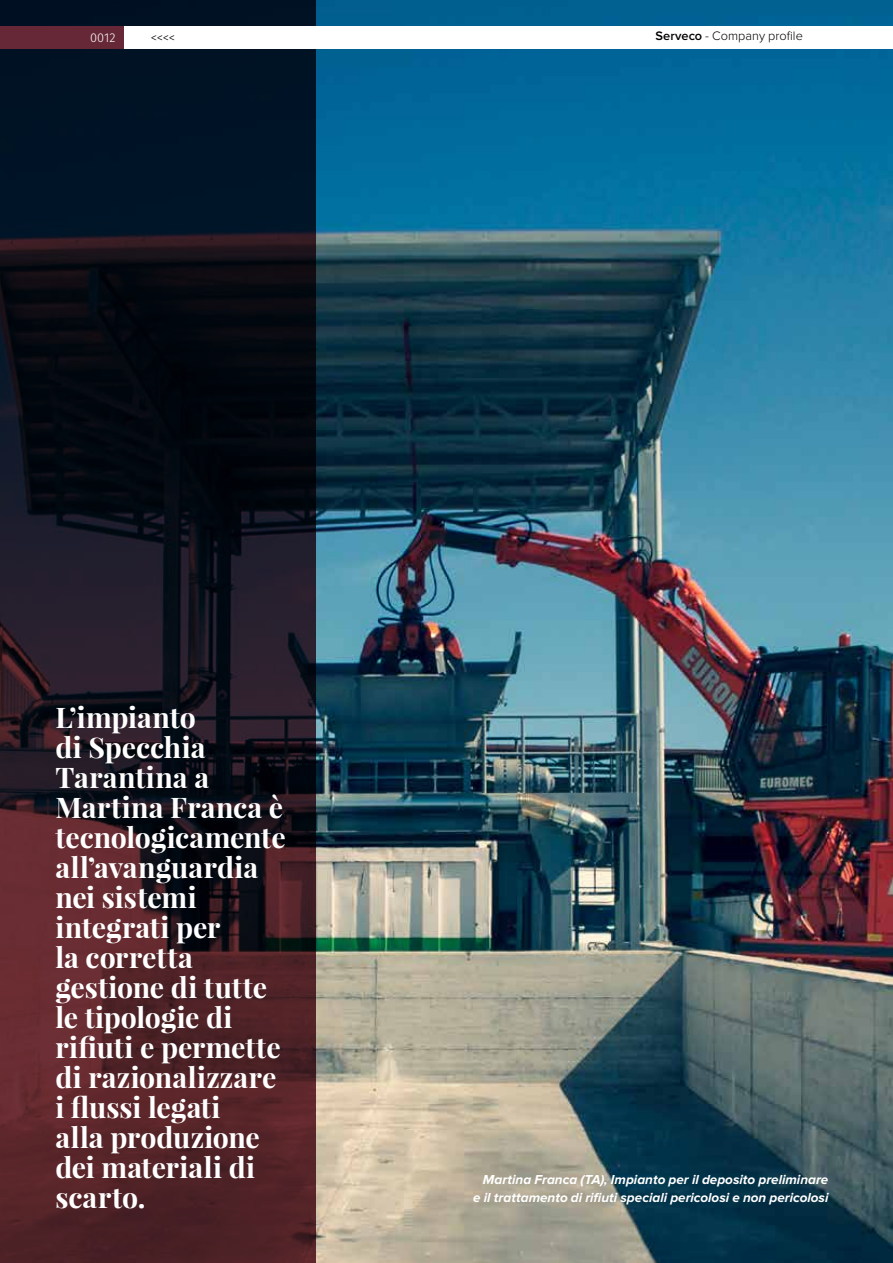
<style>
.page{position:relative;width:893px;height:1263px;background:#fff}
.page>*{position:absolute;margin:0;border:0;box-sizing:border-box;transform-origin:0 0}
.t1{font:700 28.5px/30px "Playfair Display";color:#fff}
.t2{font:italic 700 13.5px/18px "Proxima Nova";color:#fff;text-align:right}
.t3{font:300 12.75px "Proxima Nova";letter-spacing:.005em;color:#000}
.t4{font:300 12.75px "Fira Sans";color:#fff}
.t5{font:300 12.75px "Fira Sans";color:#000}
.s1{font-weight:600}
</style>
<div class="page">
<img style="left:0;top:0;width:893px;height:1263px">
<div style="left:0;top:26px;width:124px;height:23px;background:#662837"></div>
<div style="left:124px;top:26px;width:769px;height:23px;background:#fff"></div>
<p class="t4" style="left:90px;top:28px;width:27px">0012</p>
<p class="t5" style="left:151px;top:28px;width:26px">&lt;&lt;&lt;&lt;</p>
<p class="t3" style="left:655px;top:29px;width:149px"><span class="s1">Serveco</span> - Company profile</p>
<p class="t1" style="left:55px;top:702px;width:232px">L’impianto<br>di Specchia<br>Tarantina a<br>Martina Franca è tecnologicamente all’avanguardia nei sistemi integrati per<br>la corretta gestione di tutte le tipologie di rifiuti e permette di razionalizzare i flussi legati<br>alla produzione dei materiali di scarto.</p>
<p class="t2" style="left:473px;top:1171px;width:357px">Martina Franca (TA), Impianto per il deposito preliminare e il trattamento di rifiuti speciali pericolosi e non pericolosi</p>
</div>
